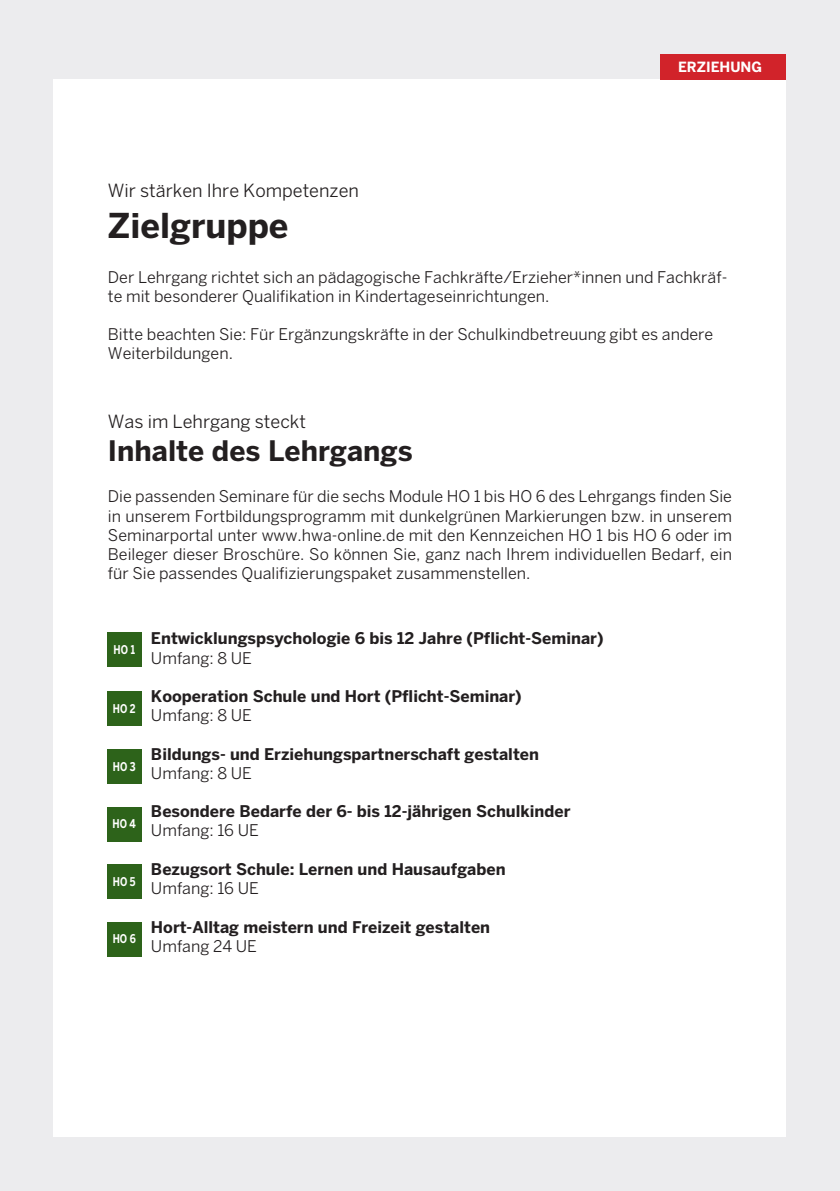
<style>
.page{position:relative;width:840px;height:1191px;background:#fff}
.page>*{position:absolute;margin:0;border:0;box-sizing:border-box;transform-origin:0 0}
.t1{font:700 34px "Benton Sans";color:#231f20}
.t2{font:700 28px "Benton Sans";color:#231f20}
.t3{font:18px "Benton Sans";color:#231f20}
.t4{font:16px/19.2px "Benton Sans";color:#231f20}
.t5{font:700 16px "Benton Sans";color:#231f20}
.t6{font:700 14px "Benton Sans";color:#fff}
.t7{font:700 12px "Benton Sans";color:#fff;scale:.78 1}
</style>
<div class="page">
<div style="left:0;top:0;width:839px;height:1191px;background:#ececee"></div>
<div style="left:54px;top:80px;width:731px;height:1057px;background:#fff"></div>
<div style="left:659px;top:54px;width:126px;height:26px;background:#d1232a"></div>
<div style="left:108px;top:632px;width:34px;height:34px;background:#2d631a"></div>
<div style="left:108px;top:692px;width:34px;height:34px;background:#2d631a"></div>
<div style="left:108px;top:750px;width:34px;height:34px;background:#2d631a"></div>
<div style="left:108px;top:807px;width:34px;height:34px;background:#2d631a"></div>
<div style="left:108px;top:864px;width:34px;height:34px;background:#2d631a"></div>
<div style="left:108px;top:922px;width:34px;height:34px;background:#2d631a"></div>
<p class="t6" style="left:677px;top:59px;width:85px">ERZIEHUNG</p>
<p class="t3" style="left:108px;top:179px;width:252px">Wir stärken Ihre Kompetenzen</p>
<h1 class="t1" style="left:108px;top:205px;width:182px">Zielgruppe</h1>
<p class="t4" style="left:108px;top:267px;width:620px">Der Lehrgang richtet sich an pädagogische Fachkräfte/Erzieher*innen und Fachkräf&shy;te mit besonderer Qualifikation in Kindertageseinrichtungen.</p>
<p class="t4" style="left:108px;top:324px;width:606px">Bitte beachten Sie: Für Ergänzungskräfte in der Schulkindbetreuung gibt es andere<br>Weiterbildungen.</p>
<p class="t3" style="left:108px;top:410px;width:199px">Was im Lehrgang steckt</p>
<h2 class="t2" style="left:108px;top:434px;width:306px">Inhalte des Lehrgangs</h2>
<p class="t4" style="left:108px;top:487px;width:625px;text-align:justify">Die passenden Seminare für die sechs Module HO 1 bis HO 6 des Lehrgangs finden Sie in unserem Fortbildungsprogramm mit dunkelgrünen Markierungen bzw. in unserem Seminarportal unter www.hwa-online.de mit den Kennzeichen HO 1 bis HO 6 oder im Beileger dieser Broschüre. So können Sie, ganz nach Ihrem individuellen Bedarf, ein für Sie passendes Qualifizierungspaket zusammenstellen.</p>
<p class="t7" style="left:114px;top:642px;width:29px">HO 1</p>
<p class="t7" style="left:113px;top:701px;width:31px">HO 2</p>
<p class="t7" style="left:113px;top:759px;width:31px">HO 3</p>
<p class="t7" style="left:113px;top:816px;width:31px">HO 4</p>
<p class="t7" style="left:113px;top:874px;width:31px">HO 5</p>
<p class="t7" style="left:113px;top:931px;width:31px">HO 6</p>
<p class="t5" style="left:151px;top:629px;width:454px">Entwicklungspsychologie 6 bis 12 Jahre (Pflicht-Seminar)</p>
<p class="t4" style="left:151px;top:648px;width:102px">Umfang: 8 UE</p>
<p class="t5" style="left:151px;top:686px;width:372px">Kooperation Schule und Hort (Pflicht-Seminar)</p>
<p class="t4" style="left:151px;top:705px;width:102px">Umfang: 8 UE</p>
<p class="t5" style="left:151px;top:744px;width:389px">Bildungs- und Erziehungspartnerschaft gestalten</p>
<p class="t4" style="left:151px;top:763px;width:102px">Umfang: 8 UE</p>
<p class="t5" style="left:151px;top:802px;width:421px">Besondere Bedarfe der 6- bis 12-jährigen Schulkinder</p>
<p class="t4" style="left:151px;top:821px;width:109px">Umfang: 16 UE</p>
<p class="t5" style="left:151px;top:859px;width:356px">Bezugsort Schule: Lernen und Hausaufgaben</p>
<p class="t4" style="left:151px;top:878px;width:109px">Umfang: 16 UE</p>
<p class="t5" style="left:151px;top:917px;width:340px">Hort-Alltag meistern und Freizeit gestalten</p>
<p class="t4" style="left:151px;top:936px;width:107px">Umfang 24 UE</p>
</div>
